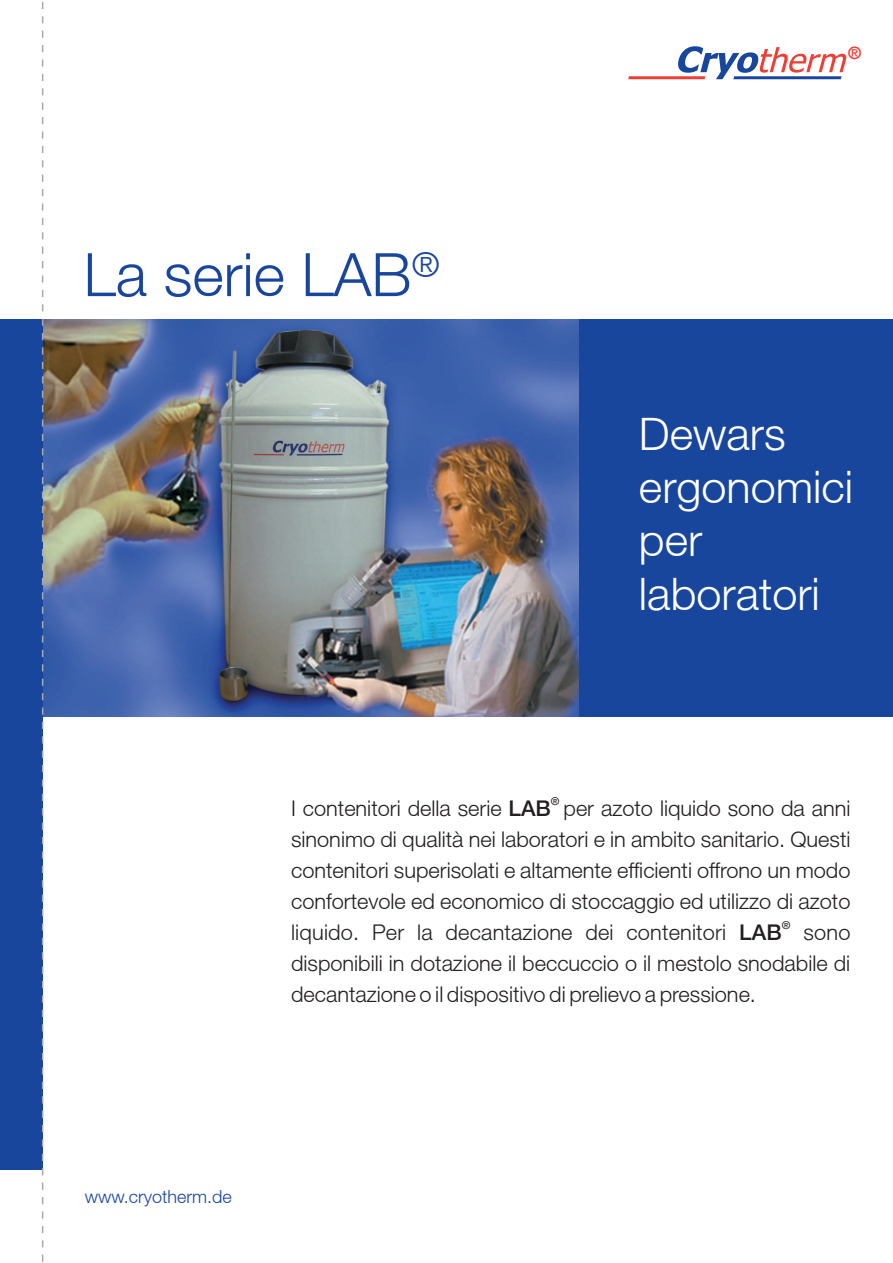
<style>
.page{position:relative;width:893px;height:1263px;background:#fff}
.page>*{position:absolute;margin:0;border:0;box-sizing:border-box;transform-origin:0 0}
.t1{font:300 60px "Helvetica Neue LT";color:#18469d}
.t2{font:300 45px/53.1px "Helvetica Neue LT";color:#fff}
.t3{font:300 34.95px "Helvetica Neue LT";color:#18469d}
.t4{font:300 21.75px/30.9px "Helvetica Neue LT";color:#231f20;text-align:justify}
.t5{font:300 18px "Helvetica Neue LT";color:#18469d}
.t6{font:500 condensed 17.25px "Helvetica Neue LT";color:#ee3e35}
.t7{font:500 10.8px "Helvetica Neue LT";color:#231f20}
.s1{font-weight:500}
</style>
<div class="page">
<div style="left:569px;top:319px;width:324px;height:398px;background:#18469d"></div>
<img style="left:43px;top:319px;width:536px;height:398px">
<div style="left:0;top:319px;width:43px;height:850px;background:#18469d"></div>
<svg style="left:42px;top:1px;width:1px;height:1261px"></svg>
<svg style="left:628px;top:46px;width:218px;height:33px"></svg>
<h3 class="t3" style="left:412px;top:252px;width:29px">®</h3>
<h1 class="t1" style="left:84px;top:253px;width:329px">La serie LAB</h1>
<p class="t6" style="left:848px;top:42px;width:15px">®</p>
<h2 class="t2" style="left:639px;top:412px;width:216px">Dewars ergonomici per laboratori</h2>
<p class="t7" style="left:551px;top:798px;width:10px">®</p>
<p class="t4" style="left:291px;top:795px;width:561px">I contenitori della serie <span class="s1">LAB</span> per azoto liquido sono da anni sinonimo di qualità nei laboratori e in ambito sanitario. Questi contenitori superisolati e altamente efficienti offrono un modo confortevole ed economico di stoccaggio ed utilizzo di azoto</p>
<p class="t7" style="left:782px;top:921px;width:10px">®</p>
<p class="t4" style="left:291px;top:918px;width:561px">liquido. Per la decantazione dei contenitori <span class="s1">LAB</span> sono disponibili in dotazione il beccuccio o il mestolo snodabile di decantazione o il dispositivo di prelievo a pressione.</p>
<p class="t5" style="left:85px;top:1190px;width:149px">www.cryotherm.de</p>
</div>
